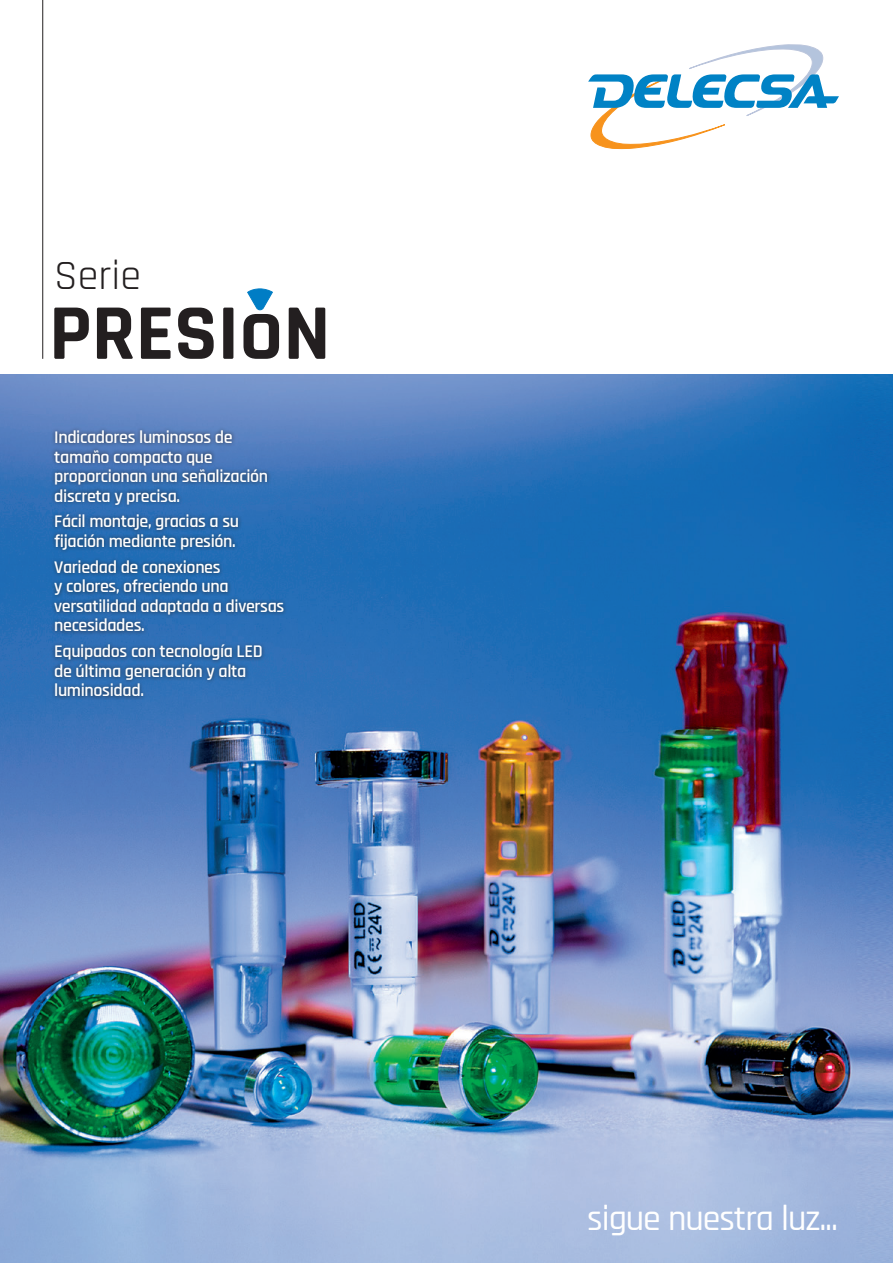
<style>
.page{position:relative;width:893px;height:1263px;background:#fff}
.page>*{position:absolute;margin:0;border:0;box-sizing:border-box;transform-origin:0 0}
.t1{font:42px "Rajdhani";color:#231f20}
.t2{font:500 36px "Rajdhani";letter-spacing:-.03em;color:#fff}
.t3{font:600 18px/19.5px "Rajdhani";letter-spacing:-.02em;color:#fff}
</style>
<div class="page">
<svg style="left:588px;top:45px;width:251px;height:104px"></svg>
<svg style="left:54px;top:289px;width:271px;height:70px"></svg>
<img style="left:0;top:374px;width:893px;height:889px">
<div style="left:50px;top:427px;width:238px;height:273px;background:#231f20;opacity:.75"></div>
<hr style="left:42px;top:0;width:1px;height:359px;background:#231f20">
<p class="t1" style="left:54px;top:251px;width:88px">Serie</p>
<p class="t3" style="left:54px;top:428px;width:216px">Indicadores luminosos de tamaño compacto que proporcionan una señalización discreta y precisa.</p>
<p class="t3" style="left:54px;top:512px;width:186px">Fácil montaje, gracias a su fijación mediante presión.</p>
<p class="t3" style="left:54px;top:558px;width:232px">Variedad de conexiones<br>y colores, ofreciendo una versatilidad adaptada a diversas necesidades.</p>
<p class="t3" style="left:54px;top:642px;width:210px">Equipados con tecnología LED de última generación y alta luminosidad.</p>
<p class="t2" style="left:587px;top:1198px;width:252px">sigue nuestra luz...</p>
</div>
